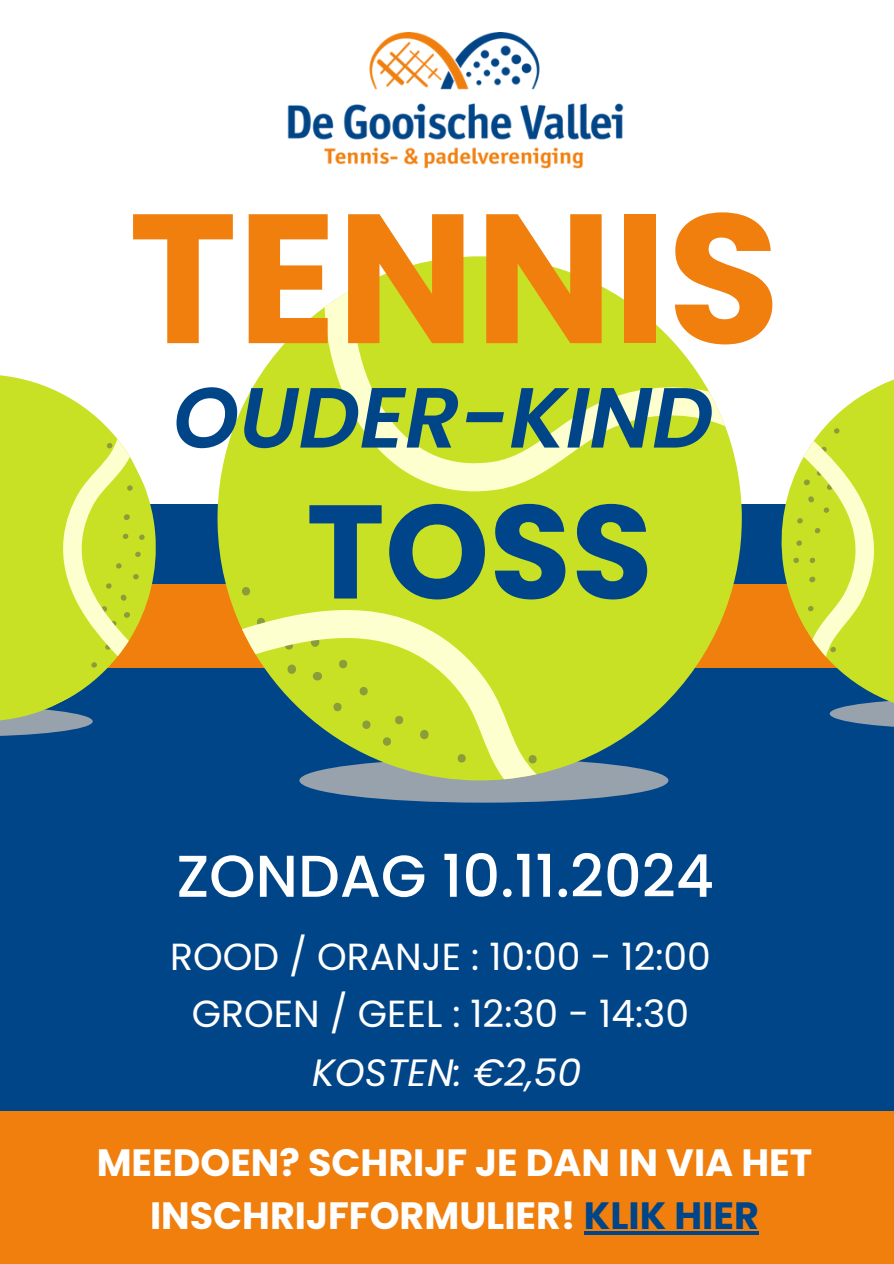
<style>
.page{position:relative;width:894px;height:1264px;background:#fff}
.page>*{position:absolute;margin:0;border:0;box-sizing:border-box;transform-origin:0 0}
.t1{font:700 183.6px "Poppins";color:#f07f0e}
.t2{font:700 132.9px "Poppins";color:#004589}
.t3{font:italic 600 85.2px "Poppins";color:#004587}
.t4{font:500 58.95px "Poppins";color:#fff}
.t5{font:700 38.1px/52.8px "Poppins";color:#fff;text-align:center}
.t6{font:italic 38.1px "Poppins";color:#fff}
.t7{font:37.8px "Poppins";color:#fff}
.s1{color:#004587}
</style>
<div class="page">
<div style="left:0;top:504px;width:893px;height:759px;background:#004587"></div>
<div style="left:299px;top:758px;width:369px;height:44px;background:#97a2ad;border-radius:50%"></div>
<svg style="left:217px;top:256px;width:501px;height:524px;fill:#c9e125"></svg>
<svg style="left:536px;top:755px;width:2px;height:8px"></svg>
<svg style="left:240px;top:587px;width:11px;height:8px"></svg>
<svg style="left:324px;top:289px;width:394px;height:207px;background:#d5e851"></svg>
<svg style="left:242px;top:596px;width:294px;height:183px;fill:#c9e125"></svg>
<svg style="left:0;top:375px;width:214px;height:361px"></svg>
<svg style="left:0;top:409px;width:207px;height:298px"></svg>
<svg style="left:718px;top:380px;width:175px;height:347px"></svg>
<svg style="left:727px;top:426px;width:166px;height:232px"></svg>
<img style="left:287px;top:33px;width:337px;height:136px">
<div style="left:0;top:1111px;width:893px;height:152px;background:#f07f0e"></div>
<hr style="left:583px;top:1231px;width:175px;height:3px;background:#004587">
<h1 class="t1" style="left:129px;top:150px;width:653px">TENNIS</h1>
<p class="t3" style="left:172px;top:358px;width:542px">OUDER-KIND</p>
<h3 class="t2" style="left:306px;top:459px;width:348px">TOSS</h3>
<h2 class="t4" style="left:176px;top:834px;width:539px">ZONDAG 10.11.2024</h2>
<h4 class="t7" style="left:170px;top:930px;width:542px">ROOD / ORANJE : 10:00 - 12:00</h4>
<p class="t7" style="left:192px;top:987px;width:498px">GROEN / GEEL : 12:30 - 14:30</p>
<p class="t6" style="left:312px;top:1046px;width:271px">KOSTEN: €2,50</p>
<p class="t5" style="left:97px;top:1136px;width:716px">MEEDOEN? SCHRIJF JE DAN IN VIA HET<br>INSCHRIJFFORMULIER! <span class="s1">KLIK HIER</span></p>
</div>
